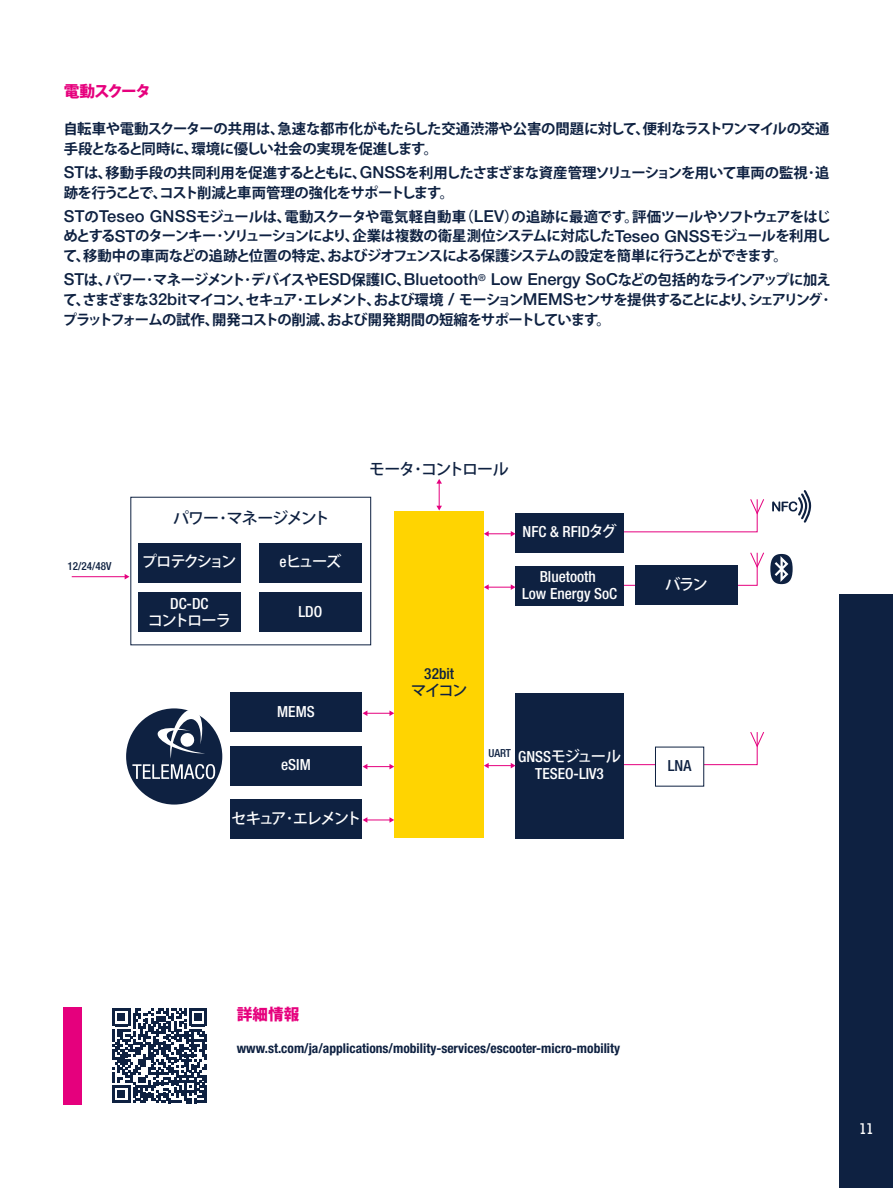
<style>
.page{position:relative;width:893px;height:1188px;background:#fff}
.page>*{position:absolute;margin:0;border:0;box-sizing:border-box;transform-origin:0 0}
.t1{font:16.05px "Koz Go Pr 6 N Medium 90 msp RKSJ H";letter-spacing:-.07em;color:#0e2141}
.t2{font:15.6px "Koz Go Pro Heavy 90 msp RKSJ H";letter-spacing:-.035em;color:#e6007d}
.t3{font:500 condensed 15.3px/16.8px "Helvetica Neue LT Std";color:#fff;text-align:center}
.t4{font:15.3px "Koz Go Pr 6 N Medium 90 msp RKSJ H";letter-spacing:-.12em;color:#fff}
.t5{font:500 condensed 15.3px "Helvetica Neue LT Std";color:#0e2141}
.t6{font:15.3px "Koz Go Pr 6 N Medium 90 msp RKSJ H";letter-spacing:-.14em;color:#fff}
.t7{font:15.3px "Koz Go Pr 6 N Medium 90 msp RKSJ H";color:#0e2141}
.t8{font:500 15px "Lubalin Graph Std";color:#fff}
.t9{font:14.4px/19.8px "Koz Go Pro Bold 90 msp RKSJ H";letter-spacing:-.05em;color:#0e2141;text-align:justify}
.t10{font:14.4px/19.8px "Koz Go Pro Bold 90 msp RKSJ H";letter-spacing:-.02em;color:#0e2141}
.t11{font:700 condensed 13.5px "Helvetica Neue LT Std";color:#0e2141}
.t12{font:500 condensed 11.1px "Helvetica Neue LT Std";color:#0e2141}
.s1{font-family:"Helvetica Neue LT Std";font-weight:500;font-size:16.5px}
.s2{font-family:"Helvetica Neue LT Std";font-weight:500;font-stretch:condensed}
.s3{font-family:"Koz Go Pr 6 N Medium 90 msp RKSJ H";font-weight:400;font-stretch:normal}
</style>
<div class="page">
<div style="left:839px;top:594px;width:53px;height:594px;background:#0e2141"></div>
<svg style="left:112px;top:1009px;width:95px;height:94px"></svg>
<hr style="left:204px;top:1085px;width:3px;height:18px;background:#0e2141">
<div style="left:63px;top:1007px;width:18px;height:97px;background:#e5007d"></div>
<svg style="left:623px;top:731px;width:141px;height:35px"></svg>
<svg style="left:623px;top:499px;width:141px;height:34px"></svg>
<div style="left:138px;top:543px;width:103px;height:39px;background:#0e2141"></div>
<div style="left:259px;top:543px;width:103px;height:39px;background:#0e2141"></div>
<div style="left:138px;top:593px;width:103px;height:39px;background:#0e2141"></div>
<div style="left:259px;top:593px;width:103px;height:39px;background:#0e2141"></div>
<div style="left:230px;top:693px;width:132px;height:39px;background:#0e2141"></div>
<div style="left:655px;top:747px;width:48px;height:39px;background:#fff"></div>
<div style="left:394px;top:511px;width:89px;height:327px;background:#ffd401"></div>
<svg style="left:362px;top:710px;width:32px;height:6px"></svg>
<svg style="left:436px;top:479px;width:6px;height:31px"></svg>
<div style="left:230px;top:746px;width:132px;height:39px;background:#0e2141"></div>
<svg style="left:362px;top:764px;width:32px;height:5px"></svg>
<div style="left:230px;top:799px;width:132px;height:40px;background:#0e2141"></div>
<div style="left:515px;top:513px;width:108px;height:39px;background:#0e2141"></div>
<div style="left:515px;top:566px;width:108px;height:39px;background:#0e2141"></div>
<div style="left:515px;top:693px;width:108px;height:146px;background:#0e2141"></div>
<svg style="left:362px;top:817px;width:32px;height:6px"></svg>
<svg style="left:484px;top:531px;width:31px;height:6px"></svg>
<svg style="left:484px;top:584px;width:31px;height:6px"></svg>
<svg style="left:484px;top:763px;width:31px;height:5px"></svg>
<hr style="left:72px;top:576px;width:53px;height:1px;background:#e5007e">
<svg style="left:125px;top:574px;width:4px;height:5px"></svg>
<div style="left:634px;top:566px;width:103px;height:39px;background:#0e2141"></div>
<svg style="left:599px;top:552px;width:193px;height:34px"></svg>
<svg style="left:772px;top:490px;width:40px;height:33px"></svg>
<div style="left:126px;top:708px;width:96px;height:97px;background:#0e2141;border-radius:50%"></div>
<svg style="left:132px;top:708px;width:83px;height:71px"></svg>
<p class="t2" style="left:64px;top:85px;width:89px">電動スクータ</p>
<p class="t10" style="left:63px;top:121px;width:767px">自転車や電動スクーターの共用は、急速な都市化がもたらした交通渋滞や公害の問題に対して、便利なラストワンマイルの交通手段となると同時に、環境に優しい社会の実現を促進します。</p>
<p class="t9" style="left:64px;top:164px;width:767px"><span class="s1">ST</span>は、移動手段の共同利用を促進するとともに、<span class="s1">GNSS</span>を利用したさまざまな資産管理ソリューションを用いて車両の監視･追跡を行うことで、コスト削減と車両管理の強化をサポートします。</p>
<p class="t9" style="left:63px;top:208px;width:769px"><span class="s1">ST</span>の<span class="s1">Teseo GNSS</span>モジュールは、電動スクータや電気軽自動車（<span class="s1">LEV</span>）の追跡に最適です。評価ツールやソフトウェアをはじめとする<span class="s1">ST</span>のターンキー･ソリューションにより、企業は複数の衛星測位システムに対応した<span class="s1">Teseo GNSS</span>モジュールを利用して、移動中の車両などの追跡と位置の特定、およびジオフェンスによる保護システムの設定を簡単に行うことができます。</p>
<p class="t9" style="left:63px;top:272px;width:769px"><span class="s1">ST</span>は、パワー･マネージメント･デバイスや<span class="s1">ESD</span>保護<span class="s1">IC</span>、<span class="s1">Bluetooth</span><sup>®</sup> <span class="s1">Low Energy SoC</span>などの包括的なラインアップに加えて、さまざまな<span class="s1">32bit</span>マイコン、セキュア･エレメント、および環境 <span class="s1">/</span> モーション<span class="s1">MEMS</span>センサを提供することにより、シェアリング･プラットフォームの試作、開発コストの削減、および開発期間の短縮をサポートしています。</p>
<p class="t12" style="left:68px;top:562px;width:45px">12/24/48V</p>
<p class="t1" style="left:173px;top:512px;width:158px">パワー･マネージメント</p>
<p class="t6" style="left:142px;top:556px;width:96px">プロテクション</p>
<p class="t4" style="left:279px;top:556px;width:63px"><span class="s2">e</span>ヒューズ</p>
<p class="t3" style="left:170px;top:596px;width:40px">DC-DC</p>
<p class="t4" style="left:148px;top:614px;width:85px">コントローラ</p>
<p class="t3" style="left:298px;top:604px;width:25px">LDO</p>
<p class="t1" style="left:369px;top:462px;width:141px">モータ･コントロール</p>
<p class="t3" style="left:522px;top:525px;width:96px">NFC &amp; RFID<span class="s3">タグ</span></p>
<p class="t3" style="left:522px;top:570px;width:97px">Bluetooth<br>Low Energy SoC</p>
<p class="t3" style="left:277px;top:704px;width:39px">MEMS</p>
<p class="t3" style="left:281px;top:758px;width:31px">eSIM</p>
<p class="t4" style="left:231px;top:812px;width:132px">セキュア･エレメント</p>
<p class="t5" style="left:424px;top:668px;width:31px">32bit</p>
<p class="t7" style="left:411px;top:685px;width:58px">マイコン</p>
<p class="t4" style="left:518px;top:750px;width:104px"><span class="s2">GNSS</span>モジュール</p>
<p class="t3" style="left:535px;top:766px;width:70px">TESEO-LIV3</p>
<p class="t12" style="left:488px;top:749px;width:24px">UART</p>
<p class="t4" style="left:665px;top:579px;width:44px">バラン</p>
<p class="t5" style="left:667px;top:760px;width:25px">LNA</p>
<p class="t2" style="left:237px;top:1008px;width:64px">詳細情報</p>
<p class="t11" style="left:237px;top:1044px;width:385px">www.st.com/ja/applications/mobility-services/escooter-micro-mobility</p>
<p class="t8" style="left:858px;top:1120px;width:17px">11</p>
</div>
